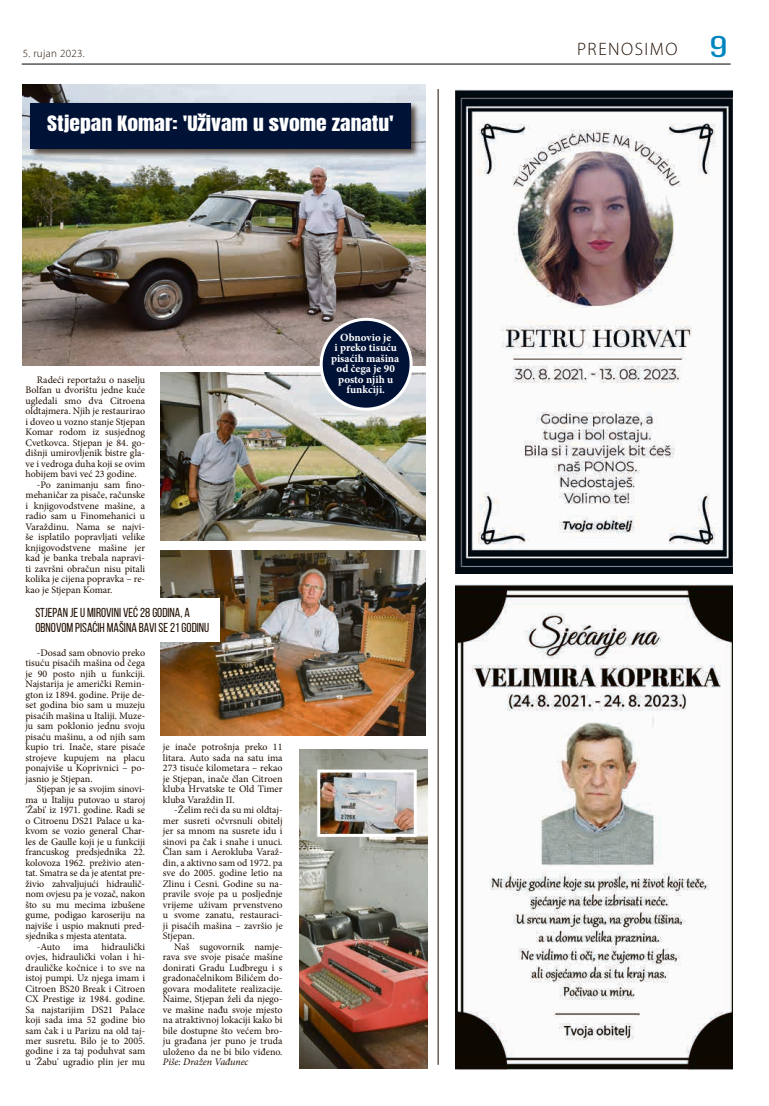
<style>
.page{position:relative;width:769px;height:1106px;background:#fff}
.page>*{position:absolute;margin:0;border:0;box-sizing:border-box;transform-origin:0 0}
.t1{font:18px "Anton";color:#fff;scale:1.2 1}
.t2{font:300 18px "Myriad Pro";letter-spacing:.08em;color:#200e00}
.t3{font:13px/15px "Bebas Neue";color:#200e00}
.t4{font:700 11px/10.5px "Minion Pro";color:#fff;text-align:center}
.t5{font:300 11px "Myriad Pro";letter-spacing:.03em;color:#200e00}
.t6{font:10px/10.5px "Minion Pro";letter-spacing:-.005em;color:#200e00;text-align:justify}
.t7{font:italic 10px "Minion Pro";letter-spacing:-.005em;color:#200e00}
.s1{font-family:"Bebas Neue";font-weight:400;font-size:30px;color:#0085be}
</style>
<div class="page">
<hr style="left:22px;top:64px;width:708px;height:1px;background:#000">
<img style="left:23px;top:85px;width:402px;height:280px">
<div style="left:29px;top:101px;width:391px;height:57px;background:#200e00;opacity:.75"></div>
<div style="left:30px;top:103px;width:380px;height:46px;background:#001236"></div>
<img style="left:160px;top:372px;width:265px;height:168px">
<div style="left:321px;top:319px;width:90px;height:90px;background:#001236;border-radius:50%"></div>
<div style="left:319px;top:318px;width:93px;height:92px;border:3px solid #fff;border-radius:50%"></div>
<img style="left:160px;top:550px;width:265px;height:185px">
<div style="left:33px;top:598px;width:187px;height:43px;background:#fff"></div>
<hr style="left:437px;top:89px;width:1px;height:975px;background:#200e00">
<img style="left:299px;top:749px;width:128px;height:319px">
<img style="left:321px;top:773px;width:91px;height:59px">
<div style="left:317px;top:769px;width:99px;height:67px;border:3px solid #fff"></div>
<img style="left:455px;top:89px;width:276px;height:484px">
<img style="left:455px;top:585px;width:276px;height:484px">
<p class="t5" style="left:23px;top:47px;width:64px">5. rujan 2023.</p>
<h1 class="t1" style="left:47px;top:114px;width:290px">Stjepan Komar: 'Uživam u svome zanatu'</h1>
<p class="t6" style="left:37px;top:374px;width:110px">Radeći reportažu o naselju</p>
<p class="t6" style="left:26px;top:385px;width:121px">Bolfan u dvorištu jedne kuće</p>
<p class="t6" style="left:26px;top:395px;width:121px">ugledali smo dva Citroena</p>
<p class="t6" style="left:26px;top:406px;width:121px">oldtajmera. Njih je restaurirao</p>
<p class="t6" style="left:26px;top:416px;width:121px">i doveo u vozno stanje Stjepan</p>
<p class="t6" style="left:26px;top:427px;width:121px">Komar rodom iz susjednog</p>
<p class="t6" style="left:26px;top:437px;width:121px">Cvetkovca. Stjepan je 84. go-</p>
<p class="t6" style="left:26px;top:448px;width:121px">dišnji umirovljenik bistre gla-</p>
<p class="t6" style="left:26px;top:458px;width:121px">ve i vedroga duha koji se ovim</p>
<p class="t6" style="left:26px;top:469px;width:113px">hobijem bavi već 23 godine.</p>
<p class="t6" style="left:37px;top:479px;width:110px">-Po zanimanju sam fino-</p>
<p class="t6" style="left:26px;top:490px;width:121px">mehaničar za pisače, računske</p>
<p class="t6" style="left:26px;top:500px;width:121px">i knjigovodstvene mašine, a</p>
<p class="t6" style="left:26px;top:511px;width:121px">radio sam u Finomehanici u</p>
<p class="t6" style="left:26px;top:521px;width:121px">Varaždinu. Nama se najvi-</p>
<p class="t6" style="left:26px;top:532px;width:121px">še isplatilo popravljati velike</p>
<p class="t6" style="left:26px;top:542px;width:121px">knjigovodstvene mašine jer</p>
<p class="t6" style="left:26px;top:553px;width:121px">kad je banka trebala napravi-</p>
<p class="t6" style="left:26px;top:563px;width:121px">ti završni obračun nisu pitali</p>
<p class="t6" style="left:26px;top:574px;width:121px">kolika je cijena popravka – re-</p>
<p class="t6" style="left:26px;top:584px;width:88px">kao je Stjepan Komar.</p>
<h2 class="t3" style="left:35px;top:605px;width:175px">STJEPAN JE U MIROVINI VEĆ 28 GODINA, A<br>OBNOVOM PISAĆIH MAŠINA BAVI SE 21 GODINU</h2>
<p class="t6" style="left:26px;top:647px;width:121px;text-indent:11px">-Dosad sam obnovio preko tisuću pisaćih mašina od čega je 90 posto njih u funkciji.<br>Najstarija je američki Remin&shy;gton iz 1894. godine. Prije de&shy;set godina bio sam u muzeju pisaćih mašina u Italiji. Muze&shy;ju sam poklonio jednu svoju pisaću mašinu, a od njih sam kupio tri. Inače, stare pisaće strojeve kupujem na placu ponajviše u Koprivnici – po&shy;jasnio je Stjepan.</p>
<p class="t6" style="left:37px;top:783px;width:110px">Stjepan je sa svojim sinovi-</p>
<p class="t6" style="left:26px;top:794px;width:121px">ma u Italiju putovao u staroj</p>
<p class="t6" style="left:26px;top:804px;width:121px">'Žabi' iz 1971. godine. Radi se</p>
<p class="t6" style="left:26px;top:815px;width:121px">o Citroenu DS21 Palace u ka-</p>
<p class="t6" style="left:26px;top:825px;width:121px">kvom se vozio general Char-</p>
<p class="t6" style="left:26px;top:836px;width:121px">les de Gaulle koji je u funkciji</p>
<p class="t6" style="left:26px;top:846px;width:121px">francuskog predsjednika 22.</p>
<p class="t6" style="left:26px;top:857px;width:121px">kolovoza 1962. preživio aten-</p>
<p class="t6" style="left:26px;top:867px;width:121px">tat. Smatra se da je atentat pre-</p>
<p class="t6" style="left:26px;top:878px;width:121px">živio zahvaljujući hidraulič-</p>
<p class="t6" style="left:26px;top:888px;width:121px">nom ovjesu pa je vozač, nakon</p>
<p class="t6" style="left:26px;top:899px;width:121px">što su mu mecima izbušene</p>
<p class="t6" style="left:26px;top:909px;width:121px">gume, podigao karoseriju na</p>
<p class="t6" style="left:26px;top:920px;width:121px">najviše i uspio maknuti pred-</p>
<p class="t6" style="left:26px;top:930px;width:103px">sjednika s mjesta atentata.</p>
<p class="t6" style="left:37px;top:941px;width:25px">-Auto</p>
<p class="t6" style="left:73px;top:941px;width:17px">ima</p>
<p class="t6" style="left:26px;top:941px;width:121px;text-indent:76px">hidraulički ovjes, hidraulički volan i hi&shy;drauličke kočnice i to sve na istoj pumpi. Uz njega imam i Citroen BS20 Break i Citroen CX Prestige iz 1984. godine.<br>Sa najstarijim DS21 Palace koji sada ima 52 godine bio sam čak i u Parizu na old taj&shy;mer susretu. Bilo je to 2005. godine i za taj poduhvat sam u 'Žabu' ugradio plin jer mu</p>
<p class="t6" style="left:163px;top:741px;width:121px">je inače potrošnja preko 11 litara. Auto sada na satu ima 273 tisuće kilometara – rekao je Stjepan, inače član Citroen kluba Hrvatske te Old Timer kluba Varaždin II.</p>
<p class="t6" style="left:163px;top:804px;width:121px;text-indent:11px">-Želim reći da su mi oldtaj&shy;mer susreti očvrsnuli obitelj jer sa mnom na susrete idu i sinovi pa čak i snahe i unuci.<br>Član sam i Aerokluba Varaž&shy;din, a aktivno sam od 1972. pa sve do 2005. godine letio na Zlinu i Cesni. Godine su na&shy;pravile svoje pa u posljednje vrijeme uživam prvenstveno u svome zanatu, restauraci&shy;ji pisaćih mašina – završio je Stjepan.</p>
<p class="t6" style="left:163px;top:941px;width:121px;text-indent:11px">Naš sugovornik namje&shy;rava sve svoje pisaće mašine donirati Gradu Ludbregu i s gradonačelnikom Bilićem do&shy;govara modalitete realizacije.<br>Naime, Stjepan želi da njego&shy;ve mašine nađu svoje mjesto na atraktivnoj lokaciji kako bi bile dostupne što većem bro&shy;ju građana jer puno je truda uloženo da ne bi bilo viđeno.</p>
<p class="t7" style="left:163px;top:1055px;width:87px">Piše: Dražen Vađunec</p>
<p class="t4" style="left:331px;top:332px;width:70px">Obnovio je<br>i preko tisuću pisaćih mašina od čega je 90 posto njih u funkciji.</p>
<h1 class="t2" style="left:577px;top:38px;width:152px">PRENOSIMO <span class="s1">9</span></h1>
</div>
